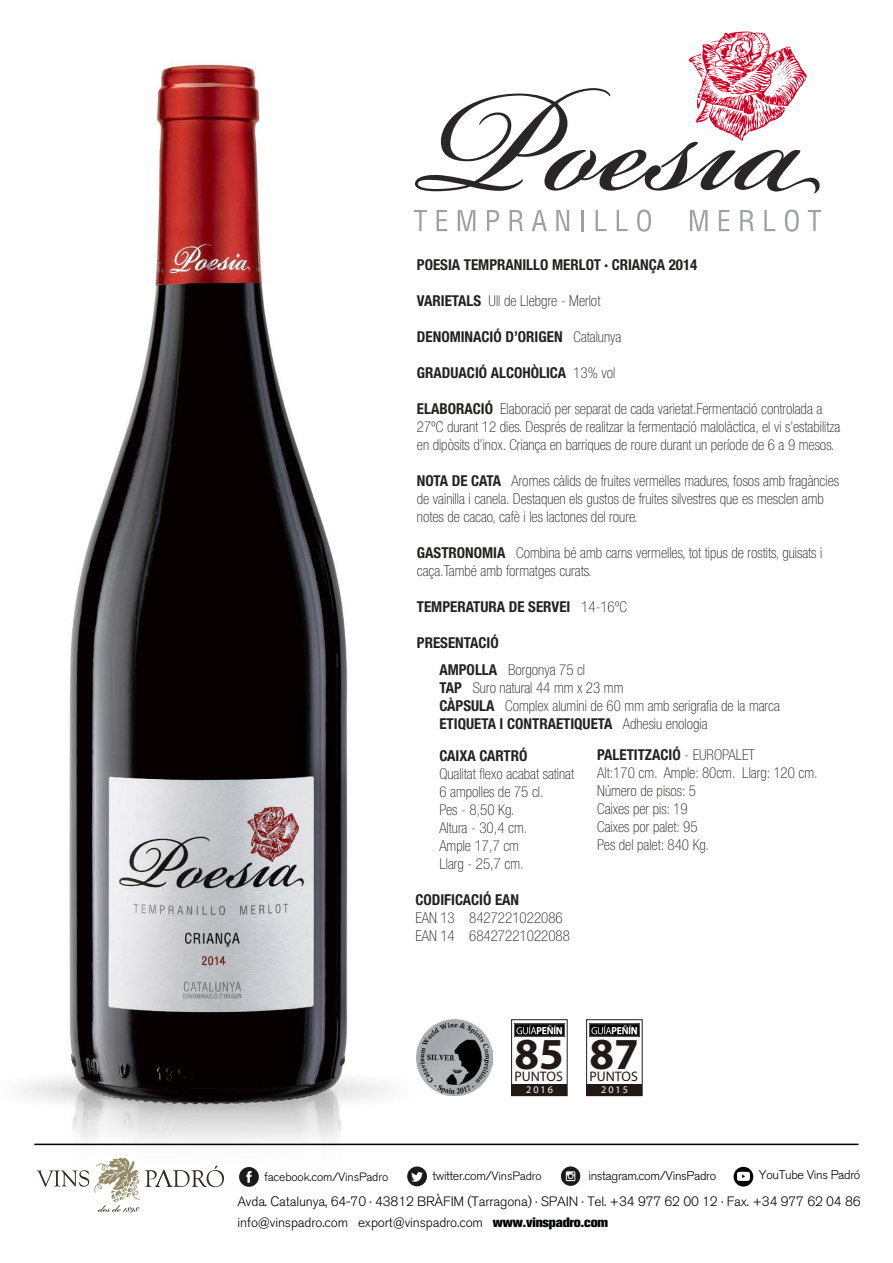
<style>
.page{position:relative;width:893px;height:1263px;background:#fff}
.page>*{position:absolute;margin:0;border:0;box-sizing:border-box;transform-origin:0 0}
.t1{font:700 44.4px "Myriad Pro";color:#211915}
.t2{font:100 condensed 15px/18px "Helvetica Neue LT Std";color:#222220}
.t3{font:700 condensed 15px "Helvetica Neue LT Std";color:#222220}
.t4{font:13.8px "Myriad Pro";color:#211915}
.t5{font:300 13.5px/21px "Akzidenz Grotesk BQ";letter-spacing:-.01em;color:#020305}
.t6{font:300 12.45px "Akzidenz Grotesk BQ";letter-spacing:-.025em;color:#020305}
.t7{font:300 12px "Akzidenz Grotesk BQ";letter-spacing:-.01em;color:#000103}
.t8{font:10.2px "Myriad Pro";letter-spacing:.2em;color:#fff}
.s1{font-weight:700}
.s2{font-weight:100}
.s3{font-size:12px;color:#000103}
.s4{font-family:"Akzidenz Grotesk BQ X Bold Alt";font-weight:400}
</style>
<div class="page">
<img style="left:22px;top:60px;width:548px;height:1069px">
<svg style="left:37px;top:1157px;width:187px;height:56px"></svg>
<hr style="left:34px;top:1143px;width:824px;height:2px;background:#020305">
<div style="left:239px;top:1167px;width:20px;height:20px;background:#1a1a1a;border-radius:50%"></div>
<svg style="left:246px;top:1171px;width:6px;height:12px"></svg>
<div style="left:407px;top:1166px;width:20px;height:20px;background:#1a1a1a;border-radius:50%"></div>
<svg style="left:411px;top:1172px;width:12px;height:10px"></svg>
<svg style="left:561px;top:1166px;width:19px;height:20px"></svg>
<svg style="left:566px;top:1171px;width:9px;height:10px"></svg>
<div style="left:734px;top:1167px;width:19px;height:19px;background:#000;border-radius:50%"></div>
<svg style="left:737px;top:1172px;width:13px;height:9px"></svg>
<svg style="left:415px;top:31px;width:405px;height:163px"></svg>
<svg style="left:414px;top:210px;width:13px;height:21px"></svg>
<svg style="left:437px;top:210px;width:10px;height:21px"></svg>
<svg style="left:458px;top:210px;width:17px;height:21px"></svg>
<svg style="left:487px;top:210px;width:12px;height:21px"></svg>
<svg style="left:510px;top:210px;width:13px;height:21px"></svg>
<svg style="left:532px;top:210px;width:15px;height:21px"></svg>
<svg style="left:556px;top:210px;width:13px;height:21px"></svg>
<hr style="left:581px;top:210px;width:2px;height:21px;background:#9ea0a2">
<svg style="left:596px;top:210px;width:10px;height:21px"></svg>
<svg style="left:617px;top:210px;width:11px;height:21px"></svg>
<svg style="left:637px;top:210px;width:14px;height:22px"></svg>
<svg style="left:690px;top:210px;width:18px;height:21px"></svg>
<svg style="left:719px;top:210px;width:10px;height:21px"></svg>
<svg style="left:740px;top:210px;width:14px;height:21px"></svg>
<svg style="left:764px;top:210px;width:11px;height:21px"></svg>
<svg style="left:785px;top:210px;width:14px;height:22px"></svg>
<svg style="left:808px;top:210px;width:13px;height:21px"></svg>
<div style="left:511px;top:1019px;width:57px;height:77px;background:#fff;border:1px solid #21201f"></div>
<img style="left:514px;top:1023px;width:51px;height:13px">
<div style="left:512px;top:1084px;width:55px;height:12px;background:#211915"></div>
<img style="left:416px;top:1019px;width:76px;height:76px">
<div style="left:586px;top:1019px;width:57px;height:77px;background:#fff;border:1px solid #21201f"></div>
<img style="left:589px;top:1023px;width:51px;height:13px">
<div style="left:587px;top:1084px;width:55px;height:12px;background:#211915"></div>
<p class="t3" style="left:417px;top:256px;width:282px">POESIA TEMPRANILLO MERLOT · CRIANÇA 2014</p>
<p class="t2" style="left:417px;top:292px;width:185px"><span class="s1">VARIETALS</span> Ull de Llebgre - Merlot</p>
<p class="t3" style="left:417px;top:328px;width:206px">DENOMINACIÓ D’ORIGEN <span class="s2">Catalunya</span></p>
<p class="t3" style="left:417px;top:364px;width:200px">GRADUACIÓ ALCOHÒLICA <span class="s2">13% vol</span></p>
<p class="t2" style="left:417px;top:400px;width:425px"><span class="s1">ELABORACIÓ</span> Elaboració per separat de cada varietat.Fermentació controlada a<br>27ºC durant 12 dies. Després de realitzar la fermentació malolàctica, el vi s’estabilitza en dipòsits d’inox. Criança en barriques de roure durant un període de 6 a 9 mesos.</p>
<p class="t2" style="left:417px;top:472px;width:424px"><span class="s1">NOTA DE CATA</span> Aromes càlids de fruites vermelles madures, fosos amb fragàncies de vainilla i canela. Destaquen els gustos de fruites silvestres que es mesclen amb notes de cacao, cafè i les lactones del roure.</p>
<p class="t2" style="left:417px;top:544px;width:407px"><span class="s1">GASTRONOMIA</span> Combina bé amb carns vermelles, tot tipus de rostits, guisats i caça.També amb formatges curats.</p>
<p class="t3" style="left:417px;top:598px;width:212px">TEMPERATURA DE SERVEI <span class="s2">14-16ºC</span></p>
<p class="t3" style="left:417px;top:634px;width:83px">PRESENTACIÓ</p>
<p class="t2" style="left:439px;top:660px;width:342px"><span class="s1">AMPOLLA</span> Borgonya 75 cl<br><span class="s1">TAP</span> Suro natural 44 mm x 23 mm<br><span class="s1">CÀPSULA</span> Complex alumini de 60 mm amb serigrafia de la marca <span class="s1">ETIQUETA I CONTRAETIQUETA</span> Adhesiu enologia</p>
<p class="t3" style="left:439px;top:746px;width:90px">CAIXA CARTRÓ</p>
<p class="t2" style="left:439px;top:764px;width:136px">Qualitat flexo acabat satinat<br>6 ampolles de 75 cl.<br>Pes - 8,50 Kg.<br>Altura - 30,4 cm.<br>Ample 17,7 cm<br>Llarg - 25,7 cm.</p>
<p class="t2" style="left:597px;top:746px;width:222px"><span class="s1">PALETITZACIÓ</span> - EUROPALET<br>Alt:170 cm. Ample: 80cm. Llarg: 120 cm.<br>Número de pisos: 5<br>Caixes per pis: 19<br>Caixes por palet: 95<br>Pes del palet: 840 Kg.</p>
<p class="t3" style="left:415px;top:891px;width:105px">CODIFICACIÓ EAN</p>
<p class="t2" style="left:415px;top:909px;width:156px">EAN 13 8427221022086<br>EAN 14 68427221022088</p>
<h1 class="t1" style="left:514px;top:1025px;width:51px">85</h1>
<p class="t4" style="left:514px;top:1068px;width:50px">PUNTOS</p>
<p class="t8" style="left:526px;top:1083px;width:28px">2016</p>
<h1 class="t1" style="left:589px;top:1025px;width:51px">87</h1>
<p class="t4" style="left:589px;top:1068px;width:50px">PUNTOS</p>
<p class="t8" style="left:601px;top:1083px;width:28px">2015</p>
<p class="t7" style="left:264px;top:1170px;width:126px">facebook.com/VinsPadro</p>
<p class="t6" style="left:432px;top:1169px;width:111px">twitter.com/<span class="s3">VinsPadro</span></p>
<p class="t6" style="left:588px;top:1169px;width:129px">instagram.com/VinsPadro</p>
<p class="t6" style="left:759px;top:1168px;width:103px">YouTube Vins Padró</p>
<p class="t5" style="left:237px;top:1191px;width:625px">Avda. Catalunya, 64-70 · 43812 BRÀFIM (Tarragona) · SPAIN · Tel. +34 977 62 00 12 · Fax. +34 977 62 04 86 info@vinspadro.com export@vinspadro.com <span class="s4">www.vinspadro.com</span></p>
</div>
